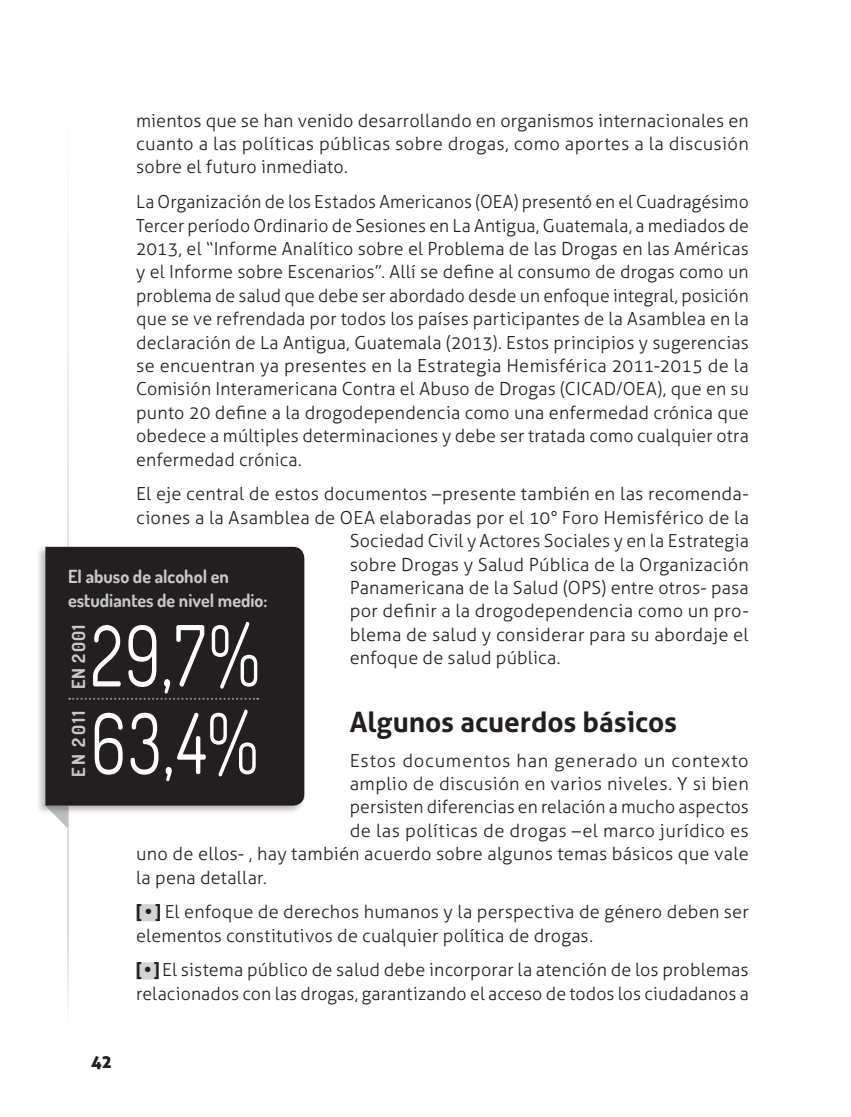
<style>
.page{position:relative;width:851px;height:1117px;background:#fff}
.page>*{position:absolute;margin:0;border:0;box-sizing:border-box;transform-origin:0 0}
.t1{font:84px/87.6px "Dosis";color:#fff;scale:.8 1}
.t2{font:700 28px "Aller";color:#231f20}
.t3{font:300 18px/23.4px "Aller";letter-spacing:.01em;color:#231f20;text-align:justify}
.t4{font:700 18px/24px "Dosis";color:#c7c8ca}
.t5{font:300 18px "Aller";letter-spacing:.04em;color:#231f20}
.t6{font:18px "Aller Display";color:#231f20}
.s1{font-weight:700}
</style>
<div class="page">
<div style="left:136px;top:904px;width:24px;height:17px;background:#d1d3d4"></div>
<div style="left:136px;top:962px;width:22px;height:17px;background:#d1d3d4"></div>
<svg style="left:54px;top:814px;width:14px;height:14px"></svg>
<div style="left:35px;top:546px;width:270px;height:268px;background:#231f20;opacity:.3"></div>
<div style="left:45px;top:547px;width:259px;height:259px;background:#231f20"></div>
<svg style="left:69px;top:698px;width:189px;height:2px"></svg>
<p class="t3" style="left:136px;top:109px;width:614px">mientos que se han venido desarrollando en organismos internacionales en cuanto a las políticas públicas sobre drogas, como aportes a la discusión sobre el futuro inmediato.</p>
<p class="t3" style="left:136px;top:190px;width:614px">La Organización de los Estados Americanos (OEA) presentó en el Cuadragésimo Tercer período Ordinario de Sesiones en La Antigua, Guatemala, a mediados de 2013, el “Informe Analítico sobre el Problema de las Drogas en las Américas y el Informe sobre Escenarios”. Allí se define al consumo de drogas como un problema de salud que debe ser abordado desde un enfoque integral, posición que se ve refrendada por todos los países participantes de la Asamblea en la declaración de La Antigua, Guatemala (2013). Estos principios y sugerencias se encuentran ya presentes en la Estrategia Hemisférica 2011-2015 de la Comisión Interamericana Contra el Abuso de Drogas (CICAD/OEA), que en su punto 20 define a la drogodependencia como una enfermedad crónica que obedece a múltiples determinaciones y debe ser tratada como cualquier otra enfermedad crónica.</p>
<p class="t3" style="left:136px;top:482px;width:614px">El eje central de estos documentos –presente también en las recomenda-</p>
<p class="t3" style="left:136px;top:506px;width:614px">ciones a la Asamblea de OEA elaboradas por el 10° Foro Hemisférico de la</p>
<p class="t3" style="left:349px;top:529px;width:400px">Sociedad Civil y Actores Sociales y en la Estrategia</p>
<p class="t3" style="left:349px;top:552px;width:400px">sobre Drogas y Salud Pública de la Organización</p>
<p class="t3" style="left:349px;top:576px;width:400px">Panamericana de la Salud (OPS) entre otros- pasa</p>
<p class="t3" style="left:349px;top:599px;width:400px">por definir a la drogodependencia como un pro-</p>
<p class="t3" style="left:349px;top:623px;width:400px">blema de salud y considerar para su abordaje el</p>
<p class="t3" style="left:349px;top:646px;width:212px">enfoque de salud pública.</p>
<p class="t4" style="left:68px;top:564px;width:201px">El abuso de alcohol en estudiantes de nivel medio:</p>
<h1 class="t1" style="left:91px;top:610px;width:213px">29,7%<br>63,4%</h1>
<p class="t4" style="left:66px;top:689px;width:65px;rotate:-90deg">EN 2001</p>
<p class="t4" style="left:66px;top:776px;width:67px;rotate:-90deg">EN 2011</p>
<h2 class="t2" style="left:349px;top:705px;width:329px">Algunos acuerdos básicos</h2>
<p class="t5" style="left:349px;top:749px;width:400px">Estos documentos han generado un contexto</p>
<p class="t3" style="left:349px;top:772px;width:400px">amplio de discusión en varios niveles. Y si bien</p>
<p class="t3" style="left:349px;top:795px;width:400px">persisten diferencias en relación a mucho aspectos</p>
<p class="t3" style="left:349px;top:819px;width:400px">de las políticas de drogas –el marco jurídico es</p>
<p class="t3" style="left:136px;top:842px;width:614px">uno de ellos- , hay también acuerdo sobre algunos temas básicos que vale</p>
<p class="t3" style="left:136px;top:865px;width:132px">la pena detallar.</p>
<p class="t3" style="left:136px;top:900px;width:614px"><span class="s1">[ • ]</span> El enfoque de derechos humanos y la perspectiva de género deben ser elementos constitutivos de cualquier política de drogas.</p>
<p class="t3" style="left:136px;top:958px;width:614px"><span class="s1">[ • ]</span> El sistema público de salud debe incorporar la atención de los problemas relacionados con las drogas, garantizando el acceso de todos los ciudadanos a</p>
<p class="t6" style="left:91px;top:1050px;width:23px">42</p>
</div>
